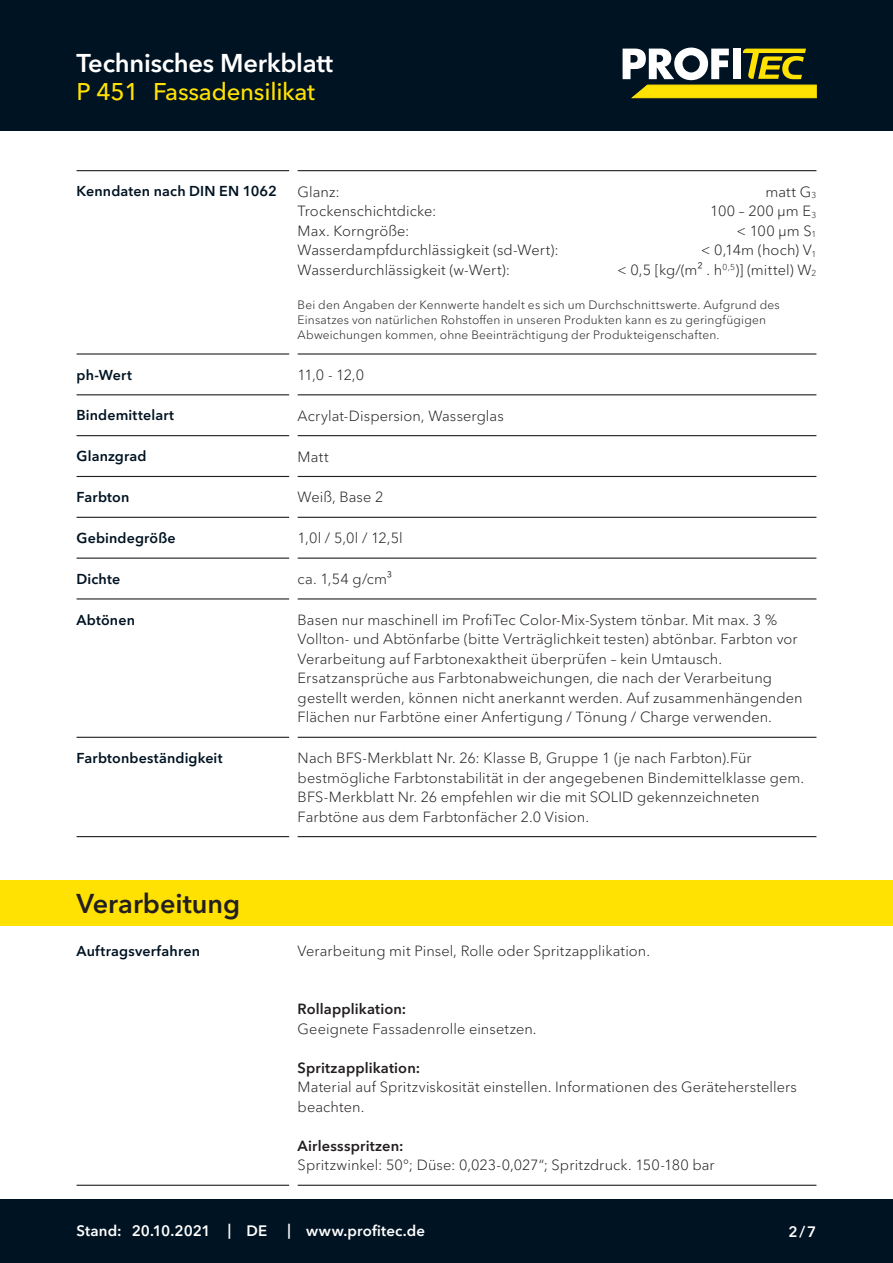
<style>
.page{position:relative;width:893px;height:1263px;background:#fff}
.page>*{position:absolute;margin:0;border:0;box-sizing:border-box;transform-origin:0 0}
.CB_AF_Kapitel_Uebers{font:600 27px "Avenir Next Cyr";color:#231f20}
.CB_AF_Kopf_TM{font:600 25.5px "Avenir Next Cyr";letter-spacing:-.01em;color:#fff}
.CB_AF_Kopf_Produktna{font:500 24px "Avenir Next Cyr";letter-spacing:-.01em;color:#ffe201}
.CB_AF_Fuss_Stand_lin{font:600 15px "Avenir Next Cyr";letter-spacing:.01em;color:#fff}
.CB_AF_Text_Standard{font:300 14.7px/19.5px "Avenir Next Cyr";letter-spacing:.005em;color:#231f20}
.CB_AF_Abschnitt_Uebe{font:600 14.25px "Avenir Next Cyr";letter-spacing:.01em;color:#001322}
.CB_AF_Text_Standard-2{font:300 12px/15px "Avenir Next Cyr";letter-spacing:.015em;color:#231f20}
.s1{font-weight:600}
</style>
<div class="page">
<div style="left:0;top:0;width:893px;height:131px;background:#001322"></div>
<div style="left:0;top:1199px;width:893px;height:64px;background:#001322"></div>
<hr style="left:77px;top:170px;width:212px;height:1px;background:#231f20">
<hr style="left:298px;top:170px;width:518px;height:1px;background:#231f20">
<hr style="left:77px;top:353px;width:212px;height:2px;background:#231f20">
<hr style="left:298px;top:353px;width:518px;height:2px;background:#231f20">
<hr style="left:77px;top:394px;width:212px;height:1px;background:#231f20">
<hr style="left:298px;top:394px;width:518px;height:1px;background:#231f20">
<hr style="left:77px;top:435px;width:212px;height:1px;background:#231f20">
<hr style="left:298px;top:435px;width:518px;height:1px;background:#231f20">
<hr style="left:77px;top:476px;width:212px;height:1px;background:#231f20">
<hr style="left:298px;top:476px;width:518px;height:1px;background:#231f20">
<hr style="left:77px;top:517px;width:212px;height:1px;background:#231f20">
<hr style="left:298px;top:517px;width:518px;height:1px;background:#231f20">
<hr style="left:77px;top:558px;width:212px;height:1px;background:#231f20">
<hr style="left:298px;top:558px;width:518px;height:1px;background:#231f20">
<hr style="left:77px;top:598px;width:212px;height:1px;background:#231f20">
<hr style="left:298px;top:598px;width:518px;height:1px;background:#231f20">
<hr style="left:77px;top:737px;width:212px;height:1px;background:#231f20">
<hr style="left:298px;top:737px;width:518px;height:1px;background:#231f20">
<hr style="left:77px;top:836px;width:212px;height:1px;background:#231f20">
<hr style="left:298px;top:836px;width:518px;height:1px;background:#231f20">
<hr style="left:77px;top:1185px;width:212px;height:1px;background:#231f20">
<hr style="left:298px;top:1185px;width:518px;height:1px;background:#231f20">
<div style="left:0;top:880px;width:893px;height:46px;background:#ffe201"></div>
<svg style="left:623px;top:48px;width:193px;height:50px"></svg>
<p class="CB_AF_Kopf_TM" style="left:77px;top:47px;width:258px">Technisches Merkblatt</p>
<p class="CB_AF_Kopf_Produktna" style="left:77px;top:78px;width:64px">P 451</p>
<p class="CB_AF_Kopf_Produktna" style="left:153px;top:78px;width:163px">Fassadensilikat</p>
<p class="CB_AF_Abschnitt_Uebe" style="left:77px;top:183px;width:202px">Kenndaten nach DIN EN 1062</p>
<p class="CB_AF_Text_Standard" style="left:298px;top:182px;width:44px">Glanz:</p>
<p class="CB_AF_Text_Standard" style="left:765px;top:182px;width:53px">matt G<sub>3</sub></p>
<p class="CB_AF_Text_Standard" style="left:298px;top:201px;width:140px">Trockenschichtdicke:</p>
<p class="CB_AF_Text_Standard" style="left:710px;top:201px;width:108px">100 – 200 μm E<sub>3</sub></p>
<p class="CB_AF_Text_Standard" style="left:298px;top:221px;width:113px">Max. Korngröße:</p>
<p class="CB_AF_Text_Standard" style="left:736px;top:221px;width:81px">&lt; 100 μm S<sub>1</sub></p>
<p class="CB_AF_Text_Standard" style="left:298px;top:240px;width:263px">Wasserdampfdurchlässigkeit (sd-Wert):</p>
<p class="CB_AF_Text_Standard" style="left:701px;top:240px;width:117px">&lt; 0,14m (hoch) V<sub>1</sub></p>
<p class="CB_AF_Text_Standard" style="left:298px;top:260px;width:214px">Wasserdurchlässigkeit (w-Wert):</p>
<p class="CB_AF_Text_Standard" style="left:617px;top:260px;width:201px">&lt; 0,5 [kg/(m² . h<sup>0,5</sup>)] (mittel) W<sub>2</sub></p>
<p class="CB_AF_Text_Standard-2" style="left:298px;top:297px;width:484px">Bei den Angaben der Kennwerte handelt es sich um Durchschnittswerte. Aufgrund des<br>Einsatzes von natürlichen Rohstoffen in unseren Produkten kann es zu geringfügigen<br>Abweichungen kommen, ohne Beeinträchtigung der Produkteigenschaften.</p>
<p class="CB_AF_Abschnitt_Uebe" style="left:77px;top:366px;width:57px">ph-Wert</p>
<p class="CB_AF_Text_Standard" style="left:298px;top:365px;width:68px">11,0 - 12,0</p>
<p class="CB_AF_Abschnitt_Uebe" style="left:77px;top:407px;width:99px">Bindemittelart</p>
<p class="CB_AF_Text_Standard" style="left:298px;top:406px;width:208px">Acrylat-Dispersion, Wasserglas</p>
<p class="CB_AF_Abschnitt_Uebe" style="left:77px;top:448px;width:72px">Glanzgrad</p>
<p class="CB_AF_Text_Standard" style="left:298px;top:447px;width:32px">Matt</p>
<p class="CB_AF_Abschnitt_Uebe" style="left:77px;top:488px;width:54px">Farbton</p>
<p class="CB_AF_Text_Standard" style="left:298px;top:488px;width:87px">Weiß, Base 2</p>
<p class="CB_AF_Abschnitt_Uebe" style="left:77px;top:529px;width:101px">Gebindegröße</p>
<p class="CB_AF_Text_Standard" style="left:298px;top:528px;width:107px">1,0l / 5,0l / 12,5l</p>
<p class="CB_AF_Abschnitt_Uebe" style="left:77px;top:570px;width:45px">Dichte</p>
<p class="CB_AF_Text_Standard" style="left:298px;top:569px;width:96px">ca. 1,54 g/cm³</p>
<p class="CB_AF_Abschnitt_Uebe" style="left:77px;top:611px;width:60px">Abtönen</p>
<p class="CB_AF_Text_Standard" style="left:298px;top:610px;width:506px">Basen nur maschinell im ProfiTec Color-Mix-System tönbar. Mit max. 3 % Vollton- und Abtönfarbe (bitte Verträglichkeit testen) abtönbar. Farbton vor Verarbeitung auf Farbtonexaktheit überprüfen – kein Umtausch.<br>Ersatzansprüche aus Farbtonabweichungen, die nach der Verarbeitung gestellt werden, können nicht anerkannt werden. Auf zusammenhängenden Flächen nur Farbtöne einer Anfertigung / Tönung / Charge verwenden.</p>
<p class="CB_AF_Abschnitt_Uebe" style="left:77px;top:749px;width:147px">Farbtonbeständigkeit</p>
<p class="CB_AF_Text_Standard" style="left:298px;top:748px;width:508px">Nach BFS-Merkblatt Nr. 26: Klasse B, Gruppe 1 (je nach Farbton).Für bestmögliche Farbtonstabilität in der angegebenen Bindemittelklasse gem.<br>BFS-Merkblatt Nr. 26 empfehlen wir die mit SOLID gekennzeichneten Farbtöne aus dem Farbtonfächer 2.0 Vision.</p>
<p class="CB_AF_Kapitel_Uebers" style="left:77px;top:887px;width:165px">Verarbeitung</p>
<p class="CB_AF_Abschnitt_Uebe" style="left:77px;top:942px;width:125px">Auftragsverfahren</p>
<p class="CB_AF_Text_Standard" style="left:298px;top:941px;width:354px">Verarbeitung mit Pinsel, Rolle oder Spritzapplikation.</p>
<p class="CB_AF_Text_Standard" style="left:298px;top:999px;width:240px"><span class="s1">Rollapplikation:<br></span>Geeignete Fassadenrolle einsetzen.</p>
<p class="CB_AF_Text_Standard" style="left:298px;top:1058px;width:501px"><span class="s1">Spritzapplikation:<br></span>Material auf Spritzviskosität einstellen. Informationen des Geräteherstellers beachten.</p>
<p class="CB_AF_Text_Standard" style="left:298px;top:1136px;width:418px"><span class="s1">Airlessspritzen:<br></span>Spritzwinkel: 50°; Düse: 0,023-0,027“; Spritzdruck. 150-180 bar</p>
<p class="CB_AF_Fuss_Stand_lin" style="left:77px;top:1222px;width:47px">Stand:</p>
<p class="CB_AF_Fuss_Stand_lin" style="left:132px;top:1222px;width:80px">20.10.2021</p>
<p class="CB_AF_Fuss_Stand_lin" style="left:228px;top:1221px;width:5px">|</p>
<p class="CB_AF_Fuss_Stand_lin" style="left:247px;top:1222px;width:22px">DE</p>
<p class="CB_AF_Fuss_Stand_lin" style="left:287px;top:1221px;width:5px">|</p>
<p class="CB_AF_Fuss_Stand_lin" style="left:306px;top:1222px;width:120px">www.profitec.de</p>
<p class="CB_AF_Fuss_Stand_lin" style="left:788px;top:1222px;width:29px">2/7</p>
</div>
